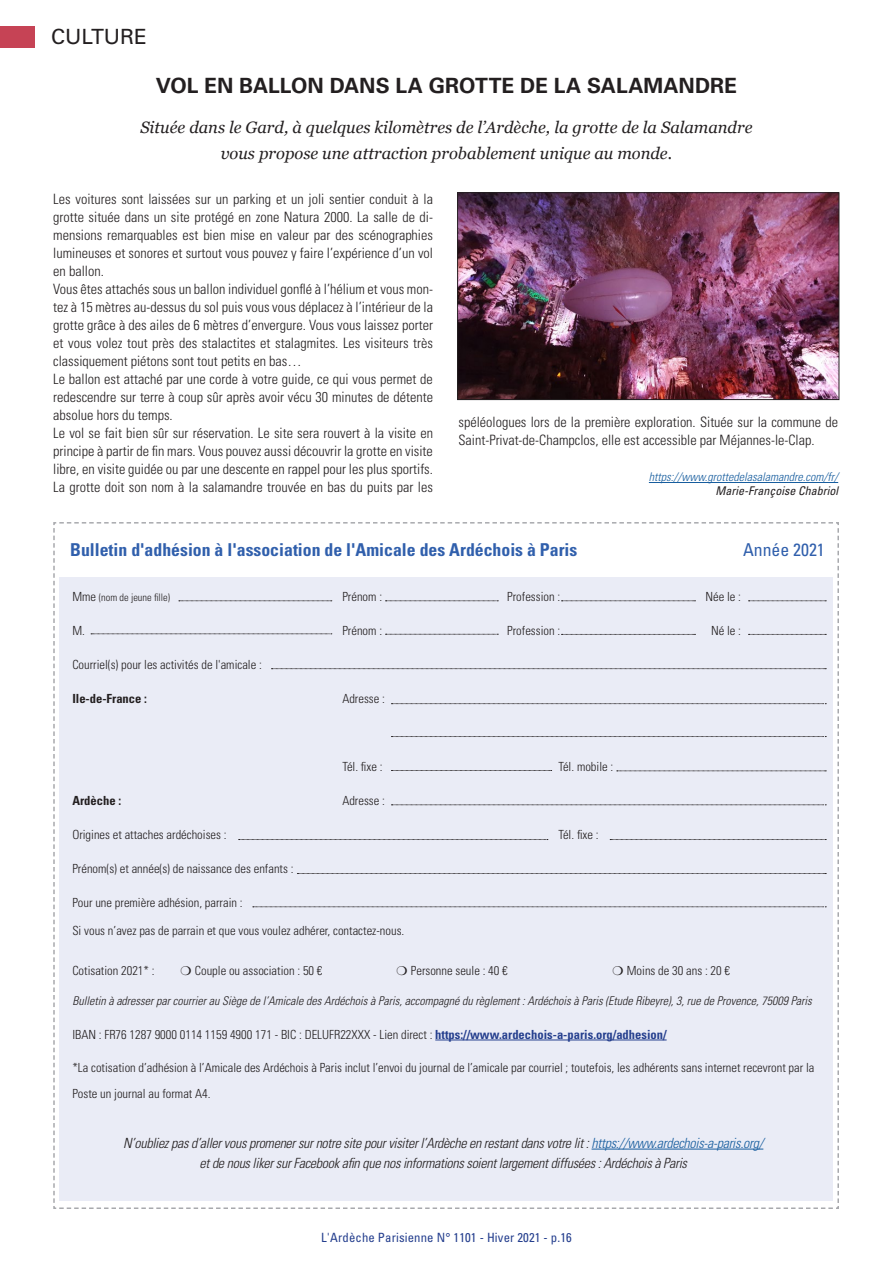
<style>
.page{position:relative;width:893px;height:1263px;background:#fff}
.page>*{position:absolute;margin:0;border:0;box-sizing:border-box;transform-origin:0 0}
.t1{font:700 21px "Univers LT Std";color:#231f20}
.t2{font:21px "Univers LT Std";color:#231f20}
.t3{font:700 condensed 17.7px "Univers LT Std";color:#305fac}
.t4{font:condensed 17.7px "Univers LT Std";color:#305fac}
.t5{font:italic 16.5px/25.8px "Georgia";color:#231f20;text-align:center}
.t6{font:300 condensed 14.25px/18px "Univers LT Std";color:#231f20}
.t7{font:italic 300 condensed 14.1px/20.2px "Univers LT Std";letter-spacing:-.02em;color:#231f20;text-align:center}
.t8{font:condensed 12.75px "Univers LT Std";letter-spacing:.01em;color:#253f8e}
.t9{font:300 condensed 12.6px/25.5px "Univers LT Std";color:#231f20}
.t10{font:700 condensed 12.6px "Univers LT Std";color:#231f20}
.t11{font:italic 300 condensed 12px "Univers LT Std";color:#231f20}
.t12{font:italic 300 condensed 12px "Univers LT Std";color:#175d9e}
.t13{font:italic condensed 12px "Univers LT Std";color:#231f20}
.t14{font:300 condensed 10.35px "Univers LT Std";color:#231f20}
.s1{font-size:12.6px}
.s2{font-weight:700;color:#253f8e}
.s3{color:#175d9e}
</style>
<div class="page">
<svg style="left:53px;top:522px;width:786px;height:687px"></svg>
<hr style="left:649px;top:482px;width:189px;height:1px;background:#175d9e">
<img style="left:459px;top:194px;width:378px;height:204px">
<div style="left:457px;top:192px;width:382px;height:208px;border:1px solid #231f20"></div>
<div style="left:0;top:26px;width:34px;height:21px;background:#c64355"></div>
<h1 class="t2" style="left:51px;top:24px;width:98px">CULTURE</h1>
<h1 class="t1" style="left:156px;top:74px;width:583px">VOL EN BALLON DANS LA GROTTE DE LA SALAMANDRE</h1>
<p class="t5" style="left:140px;top:114px;width:614px">Située dans le Gard, à quelques kilomètres de l’Ardèche, la grotte de la Salamandre vous propose une attraction probablement unique au monde.</p>
<p class="t6" style="left:53px;top:190px;width:381px">Les voitures sont laissées sur un parking et un joli sentier conduit à la grotte située dans un site protégé en zone Natura 2000. La salle de di&shy;mensions remarquables est bien mise en valeur par des scénographies lumineuses et sonores et surtout vous pouvez y faire l’expérience d’un vol en ballon.<br>Vous êtes attachés sous un ballon individuel gonflé à l’hélium et vous mon&shy;tez à 15 mètres au-dessus du sol puis vous vous déplacez à l’intérieur de la grotte grâce à des ailes de 6 mètres d’envergure. Vous vous laissez porter et vous volez tout près des stalactites et stalagmites. Les visiteurs très classiquement piétons sont tout petits en bas…<br>Le ballon est attaché par une corde à votre guide, ce qui vous permet de redescendre sur terre à coup sûr après avoir vécu 30 minutes de détente absolue hors du temps.<br>Le vol se fait bien sûr sur réservation. Le site sera rouvert à la visite en principe à partir de fin mars. Vous pouvez aussi découvrir la grotte en visite libre, en visite guidée ou par une descente en rappel pour les plus sportifs.<br>La grotte doit son nom à la salamandre trouvée en bas du puits par les</p>
<p class="t6" style="left:458px;top:413px;width:381px">spéléologues lors de la première exploration. Située sur la commune de<br>Saint-Privat-de-Champclos, elle est accessible par Méjannes-le-Clap.</p>
<p class="t12" style="left:649px;top:470px;width:191px">https://www.grottedelasalamandre.com/fr/</p>
<p class="t13" style="left:716px;top:483px;width:124px">Marie-Françoise Chabriol</p>
<p class="t3" style="left:70px;top:538px;width:509px">Bulletin d'adhésion à l'association de l'Amicale des Ardéchois à Paris</p>
<p class="t4" style="left:743px;top:538px;width:83px">Année 2021</p>
<p class="t14" style="left:72px;top:591px;width:99px"><span class="s1">Mme</span> (nom de jeune fille)</p>
<p class="t9" style="left:342px;top:584px;width:41px">Prénom :</p>
<p class="t9" style="left:507px;top:584px;width:55px">Profession :</p>
<p class="t9" style="left:705px;top:584px;width:37px">Née le :</p>
<p class="t9" style="left:72px;top:618px;width:14px">M.</p>
<p class="t9" style="left:342px;top:618px;width:41px">Prénom :</p>
<p class="t9" style="left:507px;top:618px;width:55px">Profession :</p>
<p class="t9" style="left:711px;top:618px;width:32px">Né le :</p>
<p class="t9" style="left:72px;top:652px;width:191px">Courriel(s) pour les activités de l'amicale :</p>
<p class="t10" style="left:72px;top:691px;width:76px">Ile-de-France :</p>
<p class="t9" style="left:342px;top:686px;width:44px">Adresse :</p>
<p class="t9" style="left:342px;top:754px;width:42px">Tél. fixe :</p>
<p class="t9" style="left:558px;top:754px;width:56px">Tél. mobile :</p>
<p class="t10" style="left:72px;top:793px;width:50px">Ardèche :</p>
<p class="t9" style="left:342px;top:788px;width:44px">Adresse :</p>
<p class="t9" style="left:72px;top:822px;width:156px">Origines et attaches ardéchoises :</p>
<p class="t9" style="left:558px;top:822px;width:42px">Tél. fixe :</p>
<p class="t9" style="left:72px;top:856px;width:223px">Prénom(s) et année(s) de naissance des enfants :</p>
<p class="t9" style="left:72px;top:889px;width:172px">Pour une première adhésion, parrain :</p>
<p class="t9" style="left:72px;top:917px;width:333px">Si vous n’avez pas de parrain et que vous voulez adhérer, contactez-nous.</p>
<p class="t9" style="left:72px;top:957px;width:84px">Cotisation 2021* :</p>
<p class="t9" style="left:180px;top:957px;width:144px">❍ Couple ou association : 50 €</p>
<p class="t9" style="left:396px;top:957px;width:113px">❍ Personne seule : 40 €</p>
<p class="t9" style="left:612px;top:957px;width:119px">❍ Moins de 30 ans : 20 €</p>
<p class="t11" style="left:72px;top:994px;width:741px">Bulletin à adresser par courrier au Siège de l’Amicale des Ardéchois à Paris, accompagné du règlement : Ardéchois à Paris (Etude Ribeyre), 3, rue de Provence, 75009 Paris</p>
<p class="t9" style="left:72px;top:1021px;width:596px">IBAN : FR76 1287 9000 0114 1159 4900 171 - BIC : DELUFR22XXX - Lien direct : <span class="s2">https://www.ardechois-a-paris.org/adhesion/</span></p>
<p class="t9" style="left:72px;top:1055px;width:743px">*La cotisation d’adhésion à l’Amicale des Ardéchois à Paris inclut l’envoi du journal de l’amicale par courriel ; toutefois, les adhérents sans internet recevront par la<br>Poste un journal au format A4.</p>
<p class="t7" style="left:123px;top:1133px;width:642px">N’oubliez pas d’aller vous promener sur notre site pour visiter l’Ardèche en restant dans votre lit : <span class="s3">https://www.ardechois-a-paris.org/ </span>et de nous liker sur Facebook afin que nos informations soient largement diffusées : Ardéchois à Paris</p>
<p class="t8" style="left:321px;top:1230px;width:252px">L'Ardèche Parisienne N° 1101 - Hiver 2021 - p.16</p>
</div>
